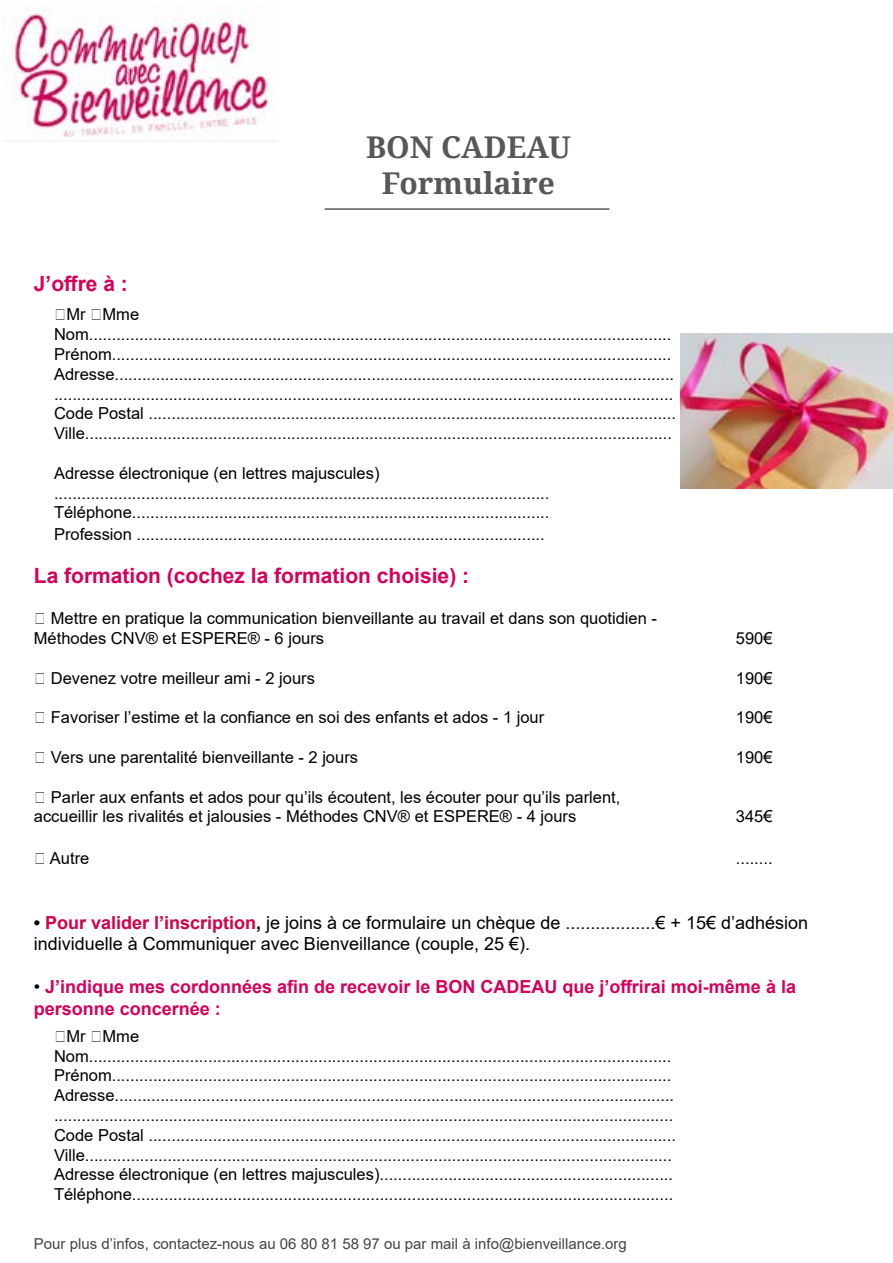
<style>
.page{position:relative;width:893px;height:1263px;background:#fff}
.page>*{position:absolute;margin:0;border:0;box-sizing:border-box;transform-origin:0 0}
.t1{font:700 30px/36px "Droid Serif";color:#575756;text-align:center}
.t2{font:700 21px "Arial";color:#d5015c}
.t3{font:700 21px "Arial";color:#d7015c}
.t4{font:18px/21.6px "Arial";color:#000}
.t5{font:700 18px/21.6px "Arial";color:#d2025c}
.t6{font:16.5px/19.8px "Arial";color:#000}
.t7{font:15px "Arial";color:#454444}
.s1{font-weight:700}
.s2{font-weight:700;color:#d10048}
.s3{font-weight:400;color:#000}
</style>
<div class="page">
<img style="left:3px;top:8px;width:274px;height:134px">
<img style="left:680px;top:334px;width:213px;height:155px">
<hr style="left:325px;top:208px;width:284px;height:2px;background:#5a5a59">
<p class="t3" style="left:34px;top:269px;width:96px">J’offre à :</p>
<h1 class="t1" style="left:366px;top:129px;width:206px">BON CADEAU<br>Formulaire</h1>
<p class="t6" style="left:54px;top:304px;width:623px">☐Mr ☐Mme Nom...............................................................................................................................<br>Prénom..........................................................................................................................<br>Adresse.......................................................................................................................... .......................................................................................................................................<br>Code Postal ...................................................................................................................<br>Ville................................................................................................................................</p>
<p class="t6" style="left:54px;top:463px;width:497px">Adresse électronique (en lettres majuscules) ............................................................................................................<br>Téléphone...........................................................................................</p>
<p class="t6" style="left:54px;top:524px;width:492px">Profession .........................................................................................</p>
<p class="t2" style="left:34px;top:561px;width:437px">La formation (cochez la formation choisie) :</p>
<p class="t6" style="left:34px;top:608px;width:625px">☐ Mettre en pratique la communication bienveillante au travail et dans son quotidien -<br>Méthodes CNV® et ESPERE® - 6 jours</p>
<p class="t6" style="left:736px;top:628px;width:38px">590€</p>
<p class="t6" style="left:34px;top:668px;width:283px">☐ Devenez votre meilleur ami - 2 jours</p>
<p class="t6" style="left:736px;top:668px;width:38px">190€</p>
<p class="t6" style="left:34px;top:707px;width:512px">☐ Favoriser l’estime et la confiance en soi des enfants et ados - 1 jour</p>
<p class="t6" style="left:736px;top:707px;width:38px">190€</p>
<p class="t6" style="left:34px;top:747px;width:326px">☐ Vers une parentalité bienveillante - 2 jours</p>
<p class="t6" style="left:736px;top:747px;width:38px">190€</p>
<p class="t6" style="left:34px;top:787px;width:588px">☐ Parler aux enfants et ados pour qu’ils écoutent, les écouter pour qu’ils parlent, accueillir les rivalités et jalousies - Méthodes CNV® et ESPERE® - 4 jours</p>
<p class="t6" style="left:736px;top:806px;width:38px">345€</p>
<p class="t6" style="left:34px;top:848px;width:57px">☐ Autre</p>
<p class="t6" style="left:736px;top:848px;width:38px">........</p>
<p class="t4" style="left:34px;top:911px;width:776px"><span class="s1">•</span> <span class="s2">Pour valider l’inscription</span><span class="s1">,</span> je joins à ce formulaire un chèque de ..................€ + 15€ d’adhésion individuelle à Communiquer avec Bienveillance (couple, 25 €).</p>
<p class="t5" style="left:34px;top:976px;width:764px"><span class="s3">•</span> J’indique mes cordonnées afin de recevoir le BON CADEAU que j’offrirai moi-même à la personne concernée :</p>
<p class="t6" style="left:54px;top:1026px;width:623px">☐Mr ☐Mme Nom...............................................................................................................................<br>Prénom..........................................................................................................................<br>Adresse.......................................................................................................................... .......................................................................................................................................<br>Code Postal ...................................................................................................................<br>Ville................................................................................................................................<br>Adresse électronique (en lettres majuscules)................................................................<br>Téléphone......................................................................................................................</p>
<p class="t7" style="left:34px;top:1233px;width:595px">Pour plus d’infos, contactez-nous au 06 80 81 58 97 ou par mail à info@bienveillance.org</p>
</div>
